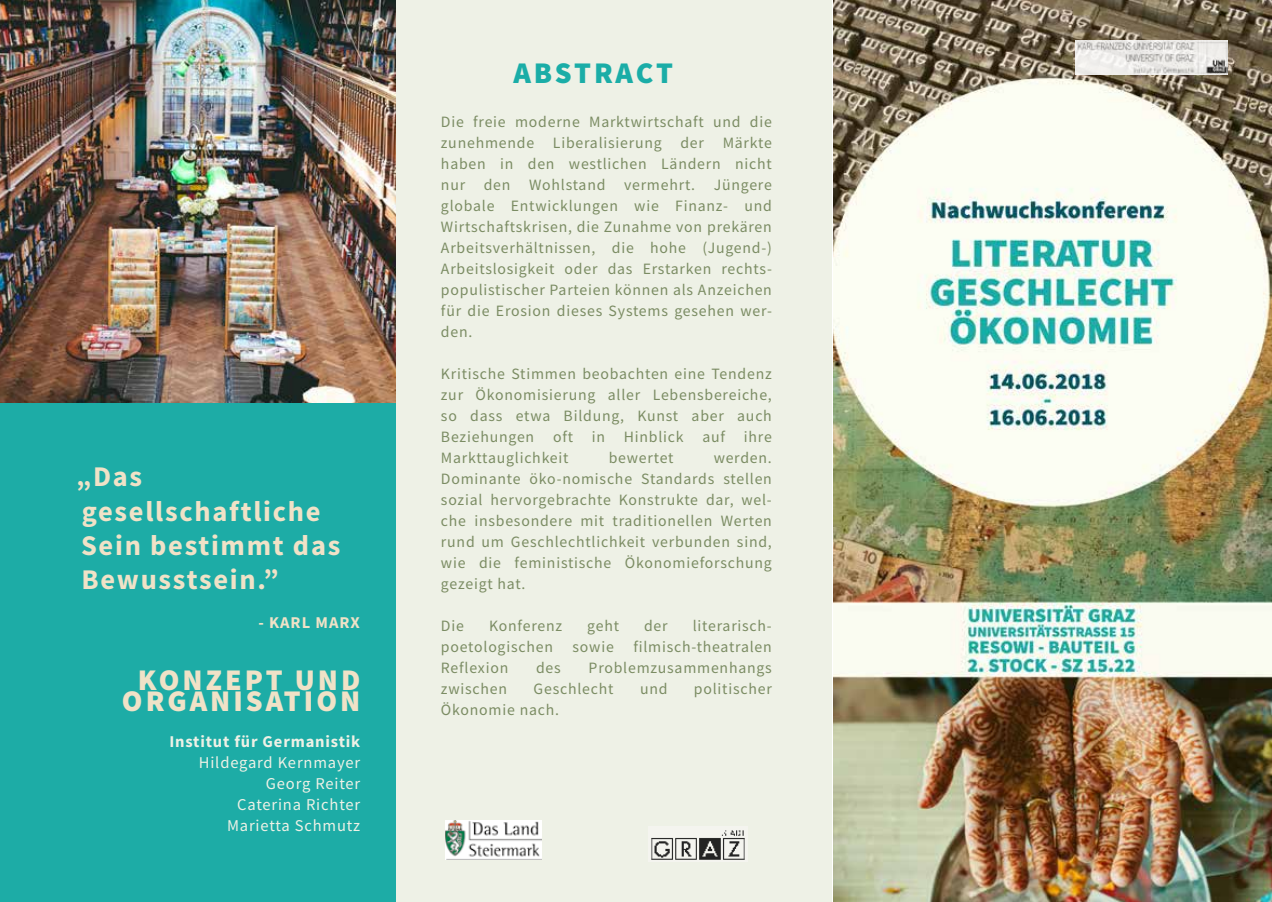
<style>
.page{position:relative;width:1272px;height:902px;background:#fff}
.page>*{position:absolute;margin:0;border:0;box-sizing:border-box;transform-origin:0 0}
.t1{font:900 30px "Source Sans Pro";letter-spacing:.1em;color:#f0e2c7}
.t2{font:900 30px "Source Sans Pro";letter-spacing:.09em;color:#1aada7}
.t3{font:700 28.5px/34.2px "Source Sans Pro";letter-spacing:.06em;color:#f0e2c7}
.t4{font:16.5px/21px "Source Sans Pro";letter-spacing:.05em;color:#eef1e6;text-align:right}
.t5{font:700 16.5px "Source Sans Pro";letter-spacing:.05em;color:#eef1e6}
.t6{font:700 16.5px "Source Sans Pro";letter-spacing:.06em;color:#f0e2c7}
.t7{font:15.75px/21px "Source Sans Pro";letter-spacing:.05em;color:#7b8c63;text-align:justify}
</style>
<div class="page">
<div style="left:396px;top:0;width:435px;height:901px;background:#eef1e6"></div>
<img style="left:651px;top:830px;width:94px;height:30px">
<img style="left:445px;top:820px;width:96px;height:39px">
<img style="left:0;top:0;width:396px;height:404px">
<div style="left:0;top:404px;width:396px;height:497px;background:#1daca6"></div>
<img style="left:833px;top:0;width:438px;height:901px">
<img style="left:1075px;top:40px;width:152px;height:34px">
<h2 class="t3" style="left:76px;top:459px;width:266px">„Das gesellschaftliche<br>Sein bestimmt das<br>Bewusstsein.”</h2>
<p class="t6" style="left:258px;top:611px;width:103px">- KARL MARX</p>
<h1 class="t1" style="left:138px;top:659px;width:224px">KONZEPT UND</h1>
<h1 class="t1" style="left:122px;top:680px;width:240px">ORGANISATION</h1>
<p class="t5" style="left:169px;top:730px;width:192px">Institut für Germanistik</p>
<p class="t4" style="left:199px;top:751px;width:163px">Hildegard Kernmayer<br>Georg Reiter<br>Caterina Richter<br>Marietta Schmutz</p>
<h1 class="t2" style="left:513px;top:52px;width:161px">ABSTRACT</h1>
<p class="t7" style="left:441px;top:111px;width:332px">Die freie moderne Marktwirtschaft und die zunehmende Liberalisierung der Märkte haben in den westlichen Ländern nicht nur den Wohlstand vermehrt. Jüngere globale Entwicklungen wie Finanz- und Wirtschaftskrisen, die Zunahme von prekären Arbeitsverhältnissen, die hohe (Jugend-)<br>Arbeitslosigkeit oder das Erstarken rechts&shy;populistischer Parteien können als Anzeichen für die Erosion dieses Systems gesehen wer&shy;den.</p>
<p class="t7" style="left:441px;top:363px;width:332px">Kritische Stimmen beobachten eine Tendenz zur Ökonomisierung aller Lebensbereiche, so dass etwa Bildung, Kunst aber auch Beziehungen oft in Hinblick auf ihre Markttauglichkeit</p>
<p class="t7" style="left:441px;top:447px;width:332px;text-indent:273px">werden.<br>Dominante öko-nomische Standards stellen sozial hervorgebrachte Konstrukte dar, wel&shy;che insbesondere mit traditionellen Werten rund um Geschlechtlichkeit verbunden sind, wie die feministische Ökonomieforschung gezeigt hat.</p>
<p class="t7" style="left:441px;top:615px;width:24px">Die</p>
<p class="t7" style="left:489px;top:615px;width:75px">Konferenz</p>
<p class="t7" style="left:587px;top:615px;width:33px">geht</p>
<p class="t7" style="left:644px;top:615px;width:25px">der</p>
<p class="t7" style="left:608px;top:447px;width:66px">bewertet</p>
<p class="t7" style="left:441px;top:615px;width:332px;text-indent:252px">literarisch&shy;poetologischen sowie filmisch-theatralen Reflexion</p>
<p class="t7" style="left:536px;top:657px;width:26px">des</p>
<p class="t7" style="left:588px;top:657px;width:185px">Problemzusammenhangs</p>
<p class="t7" style="left:441px;top:678px;width:68px">zwischen</p>
<p class="t7" style="left:533px;top:678px;width:81px">Geschlecht</p>
<p class="t7" style="left:640px;top:678px;width:29px">und</p>
<p class="t7" style="left:694px;top:678px;width:79px">politischer</p>
<p class="t7" style="left:441px;top:699px;width:120px">Ökonomie nach.</p>
</div>
